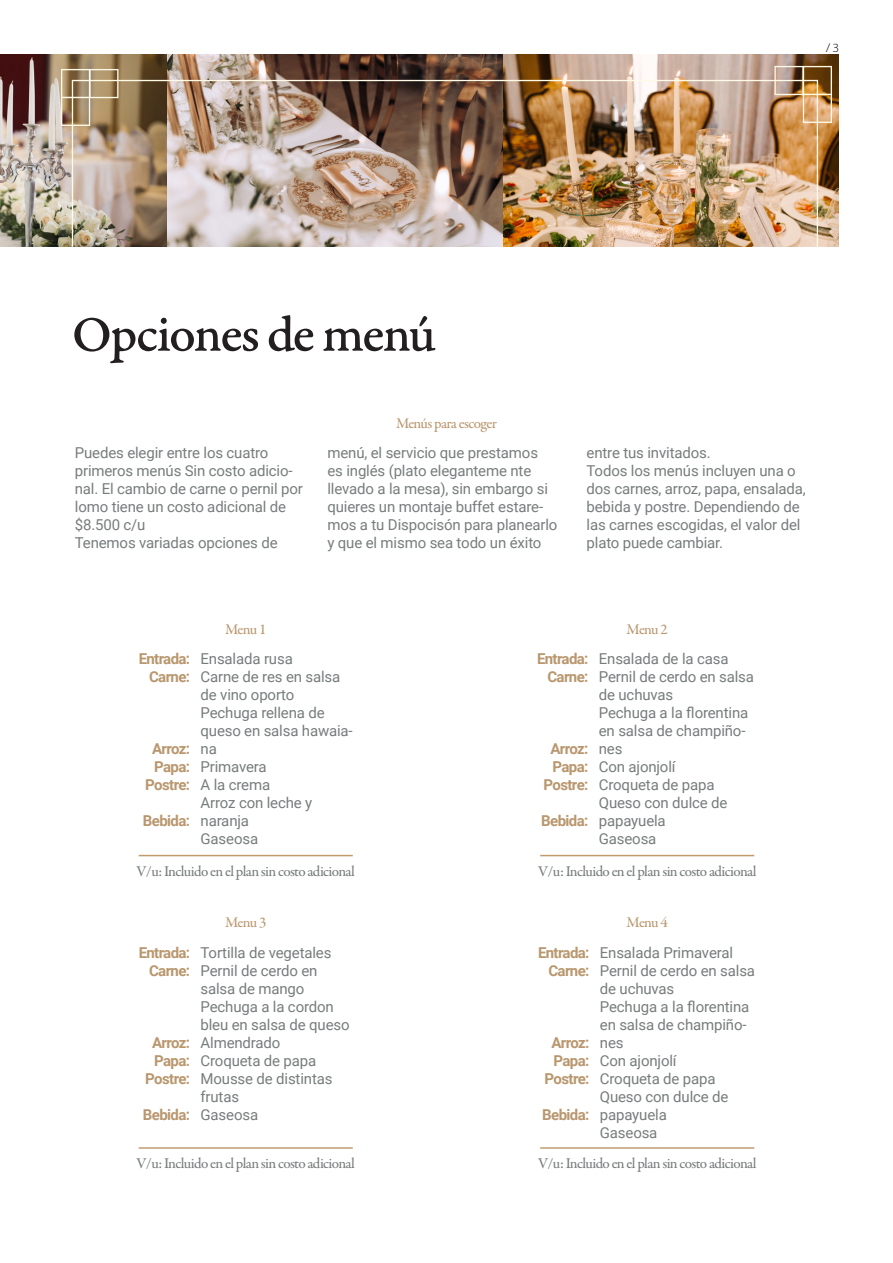
<style>
.page{position:relative;width:893px;height:1263px;background:#fff}
.page>*{position:absolute;margin:0;border:0;box-sizing:border-box;transform-origin:0 0}
.Titulo_G1_1{font:52.5px "Garamond Premr Pro Med Capt";letter-spacing:-.035em;color:#231f20}
.Texto_T2_1{font:15px/18px "Roboto";letter-spacing:-.01em;color:#777c7d}
.General_1{font:15px/18px "Roboto";letter-spacing:-.01em;color:#777c7d}
.Texto_T4_1{font:700 15px "Roboto";letter-spacing:-.04em;color:#b9976e}
.General_1-2{font:500 15px "Garamond Premr Pro";letter-spacing:-.04em;color:#777c7d}
.Texto_T1_1{font:500 15px "Garamond Premr Pro";letter-spacing:-.05em;color:#b9976e}
.t1{font:300 12px "Syabil";color:#000001}
</style>
<div class="page">
<img style="left:0;top:54px;width:168px;height:193px">
<svg style="left:168px;top:54px;width:335px;height:12px;background:#715647"></svg>
<svg style="left:503px;top:54px;width:336px;height:193px;background:#aa8c74"></svg>
<img style="left:61px;top:66px;width:771px;height:181px">
<hr style="left:139px;top:855px;width:214px;height:1px;background:#c29b6d">
<hr style="left:139px;top:1147px;width:214px;height:2px;background:#c29b6d">
<hr style="left:540px;top:855px;width:214px;height:1px;background:#c29b6d">
<hr style="left:540px;top:1147px;width:214px;height:2px;background:#c29b6d">
<p class="t1" style="left:826px;top:40px;width:15px">/ 3</p>
<p class="Titulo_G1_1" style="left:72px;top:302px;width:366px">Opciones de menú</p>
<p class="General_1" style="left:75px;top:443px;width:230px">Puedes elegir entre los cuatro primeros menús Sin costo adicio&shy;nal. El cambio de carne o pernil por lomo tiene un costo adicional de $8.500 c/u</p>
<p class="General_1" style="left:75px;top:533px;width:204px">Tenemos variadas opciones de</p>
<p class="Texto_T1_1" style="left:396px;top:415px;width:102px">Menús para escoger</p>
<p class="General_1" style="left:327px;top:443px;width:232px">menú, el servicio que prestamos<br>es inglés (plato eleganteme nte llevado a la mesa), sin embargo si quieres un montaje buffet estare&shy;mos a tu Dispocisón para planearlo y que el mismo sea todo un éxito</p>
<p class="General_1" style="left:587px;top:443px;width:126px">entre tus invitados.</p>
<p class="General_1" style="left:587px;top:461px;width:221px">Todos los menús incluyen una o dos carnes, arroz, papa, ensalada, bebida y postre. Dependiendo de las carnes escogidas, el valor del plato puede cambiar.</p>
<p class="Texto_T1_1" style="left:225px;top:620px;width:43px">Menu 1</p>
<p class="Texto_T1_1" style="left:627px;top:620px;width:43px">Menu 2</p>
<p class="Texto_T4_1" style="left:139px;top:648px;width:53px">Entrada:</p>
<p class="Texto_T4_1" style="left:149px;top:666px;width:43px">Carne:</p>
<p class="Texto_T2_1" style="left:201px;top:649px;width:94px">Ensalada rusa</p>
<p class="Texto_T2_1" style="left:201px;top:667px;width:141px">Carne de res en salsa de vino oporto</p>
<p class="Texto_T2_1" style="left:201px;top:703px;width:154px">Pechuga rellena de queso en salsa hawaia&shy;na</p>
<p class="Texto_T2_1" style="left:201px;top:757px;width:68px">Primavera</p>
<p class="Texto_T2_1" style="left:201px;top:775px;width:71px">A la crema</p>
<p class="Texto_T2_1" style="left:201px;top:793px;width:113px">Arroz con leche y naranja</p>
<p class="Texto_T2_1" style="left:201px;top:829px;width:59px">Gaseosa</p>
<p class="Texto_T4_1" style="left:152px;top:738px;width:40px">Arroz:</p>
<p class="Texto_T4_1" style="left:154px;top:756px;width:37px">Papa:</p>
<p class="Texto_T4_1" style="left:145px;top:774px;width:46px">Postre:</p>
<p class="Texto_T4_1" style="left:143px;top:810px;width:49px">Bebida:</p>
<p class="General_1-2" style="left:137px;top:862px;width:220px">V/u: Incluido en el plan sin costo adicional</p>
<p class="Texto_T1_1" style="left:225px;top:913px;width:43px">Menu 3</p>
<p class="Texto_T4_1" style="left:139px;top:942px;width:53px">Entrada:</p>
<p class="Texto_T4_1" style="left:149px;top:960px;width:43px">Carne:</p>
<p class="Texto_T2_1" style="left:201px;top:943px;width:132px">Tortilla de vegetales</p>
<p class="Texto_T2_1" style="left:201px;top:961px;width:118px">Pernil de cerdo en salsa de mango</p>
<p class="Texto_T2_1" style="left:201px;top:997px;width:151px">Pechuga a la cordon bleu en salsa de queso</p>
<p class="Texto_T2_1" style="left:201px;top:1033px;width:81px">Almendrado</p>
<p class="Texto_T2_1" style="left:201px;top:1051px;width:117px">Croqueta de papa</p>
<p class="Texto_T2_1" style="left:201px;top:1069px;width:133px">Mousse de distintas frutas</p>
<p class="Texto_T2_1" style="left:201px;top:1105px;width:59px">Gaseosa</p>
<p class="Texto_T4_1" style="left:152px;top:1032px;width:40px">Arroz:</p>
<p class="Texto_T4_1" style="left:154px;top:1050px;width:37px">Papa:</p>
<p class="Texto_T4_1" style="left:145px;top:1068px;width:46px">Postre:</p>
<p class="Texto_T4_1" style="left:143px;top:1104px;width:49px">Bebida:</p>
<p class="General_1-2" style="left:137px;top:1154px;width:220px">V/u: Incluido en el plan sin costo adicional</p>
<p class="Texto_T4_1" style="left:537px;top:648px;width:53px">Entrada:</p>
<p class="Texto_T4_1" style="left:547px;top:666px;width:43px">Carne:</p>
<p class="Texto_T2_1" style="left:599px;top:649px;width:131px">Ensalada de la casa</p>
<p class="Texto_T2_1" style="left:599px;top:667px;width:157px">Pernil de cerdo en salsa de uchuvas</p>
<p class="Texto_T2_1" style="left:599px;top:703px;width:151px">Pechuga a la florentina en salsa de champiño&shy;nes</p>
<p class="Texto_T2_1" style="left:599px;top:757px;width:78px">Con ajonjolí</p>
<p class="Texto_T2_1" style="left:599px;top:775px;width:117px">Croqueta de papa</p>
<p class="Texto_T2_1" style="left:599px;top:793px;width:130px">Queso con dulce de papayuela</p>
<p class="Texto_T2_1" style="left:599px;top:829px;width:59px">Gaseosa</p>
<p class="Texto_T4_1" style="left:550px;top:738px;width:40px">Arroz:</p>
<p class="Texto_T4_1" style="left:552px;top:756px;width:37px">Papa:</p>
<p class="Texto_T4_1" style="left:544px;top:774px;width:46px">Postre:</p>
<p class="Texto_T4_1" style="left:541px;top:810px;width:49px">Bebida:</p>
<p class="General_1-2" style="left:538px;top:862px;width:220px">V/u: Incluido en el plan sin costo adicional</p>
<p class="Texto_T1_1" style="left:627px;top:913px;width:43px">Menu 4</p>
<p class="Texto_T4_1" style="left:538px;top:942px;width:53px">Entrada:</p>
<p class="Texto_T4_1" style="left:548px;top:960px;width:43px">Carne:</p>
<p class="Texto_T2_1" style="left:600px;top:943px;width:135px">Ensalada Primaveral</p>
<p class="Texto_T2_1" style="left:600px;top:961px;width:157px">Pernil de cerdo en salsa de uchuvas</p>
<p class="Texto_T2_1" style="left:600px;top:997px;width:151px">Pechuga a la florentina en salsa de champiño&shy;nes</p>
<p class="Texto_T2_1" style="left:600px;top:1051px;width:78px">Con ajonjolí</p>
<p class="Texto_T2_1" style="left:600px;top:1069px;width:117px">Croqueta de papa</p>
<p class="Texto_T2_1" style="left:600px;top:1087px;width:130px">Queso con dulce de papayuela</p>
<p class="Texto_T2_1" style="left:600px;top:1123px;width:59px">Gaseosa</p>
<p class="Texto_T4_1" style="left:551px;top:1032px;width:40px">Arroz:</p>
<p class="Texto_T4_1" style="left:553px;top:1050px;width:37px">Papa:</p>
<p class="Texto_T4_1" style="left:545px;top:1068px;width:46px">Postre:</p>
<p class="Texto_T4_1" style="left:542px;top:1104px;width:49px">Bebida:</p>
<p class="General_1-2" style="left:538px;top:1154px;width:220px">V/u: Incluido en el plan sin costo adicional</p>
</div>
